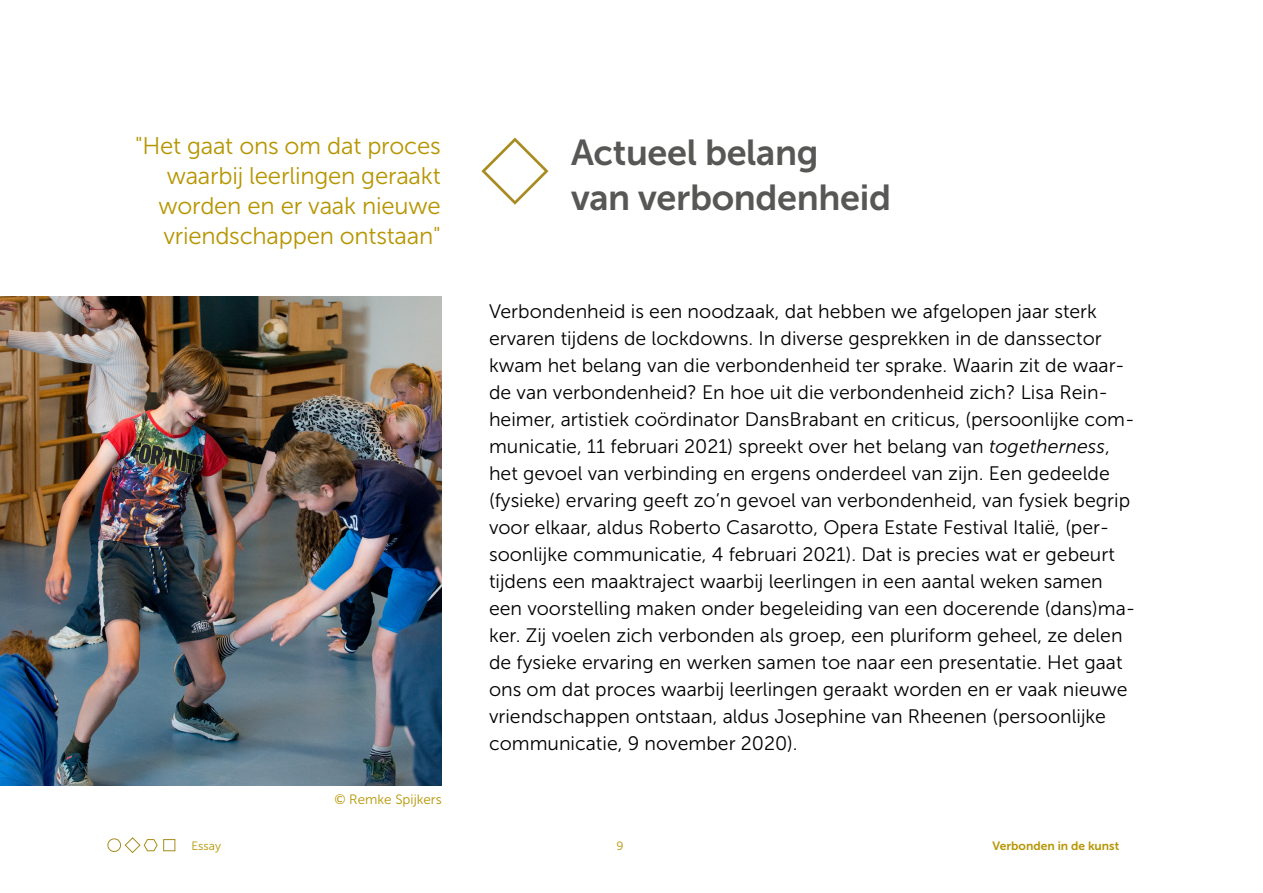
<style>
.page{position:relative;width:1263px;height:893px;background:#fff}
.page>*{position:absolute;margin:0;border:0;box-sizing:border-box;transform-origin:0 0}
.t1{font:36px/45px "Museo Sans 700";letter-spacing:-.01em;color:#575756}
.t2{font:24px/30px "Museo Sans 300";letter-spacing:-.01em;color:#b69500;text-align:right}
.t3{font:19.5px/27px "Museo Sans 300";color:#000}
.t4{font:13.5px "Museo Sans 300";color:#b69500}
.t5{font:12px "Museo Sans 700";color:#b69500}
.t6{font:12px "Museo Sans 300";color:#b69500}
.s1{font-family:"Lato"}
.s2{font-style:italic}
</style>
<div class="page">
<div style="left:108px;top:838px;width:13px;height:14px;border:1px solid #a88c20;border-radius:50%"></div>
<svg style="left:124px;top:837px;width:51px;height:16px"></svg>
<img style="left:0;top:296px;width:442px;height:489px">
<img style="left:481px;top:137px;width:68px;height:68px">
<p class="t2" style="left:135px;top:131px;width:307px">"Het gaat ons om dat proces waarbij leerlingen geraakt worden en er vaak nieuwe vriendschappen ontstaan"</p>
<p class="t4" style="left:334px;top:792px;width:109px"><span class="s1">©</span> Remke Spijkers</p>
<h1 class="t1" style="left:571px;top:130px;width:321px">Actueel belang<br>van verbondenheid</h1>
<p class="t3" style="left:489px;top:298px;width:648px">Verbondenheid is een noodzaak, dat hebben we afgelopen jaar sterk ervaren tijdens de lockdowns. In diverse gesprekken in de danssector kwam het belang van die verbondenheid ter sprake. Waarin zit de waar&shy;de van verbondenheid? En hoe uit die verbondenheid zich? Lisa Rein&shy;heimer, artistiek coördinator DansBrabant en criticus, (persoonlijke com&shy;municatie, 11 februari 2021) spreekt over het belang van <span class="s2">togetherness</span>, het gevoel van verbinding en ergens onderdeel van zijn. Een gedeelde (fysieke) ervaring geeft zo’n gevoel van verbondenheid, van fysiek begrip voor elkaar, aldus Roberto Casarotto, Opera Estate Festival Italië, (per&shy;soonlijke communicatie, 4 februari 2021). Dat is precies wat er gebeurt tijdens een maaktraject waarbij leerlingen in een aantal weken samen een voorstelling maken onder begeleiding van een docerende (dans)ma&shy;ker. Zij voelen zich verbonden als groep, een pluriform geheel, ze delen de fysieke ervaring en werken samen toe naar een presentatie. Het gaat ons om dat proces waarbij leerlingen geraakt worden en er vaak nieuwe vriendschappen ontstaan, aldus Josephine van Rheenen (persoonlijke communicatie, 9 november 2020).</p>
<p class="t6" style="left:191px;top:839px;width:31px">Essay</p>
<p class="t6" style="left:617px;top:839px;width:9px">9</p>
<p class="t5" style="left:992px;top:839px;width:128px">Verbonden in de kunst</p>
</div>
